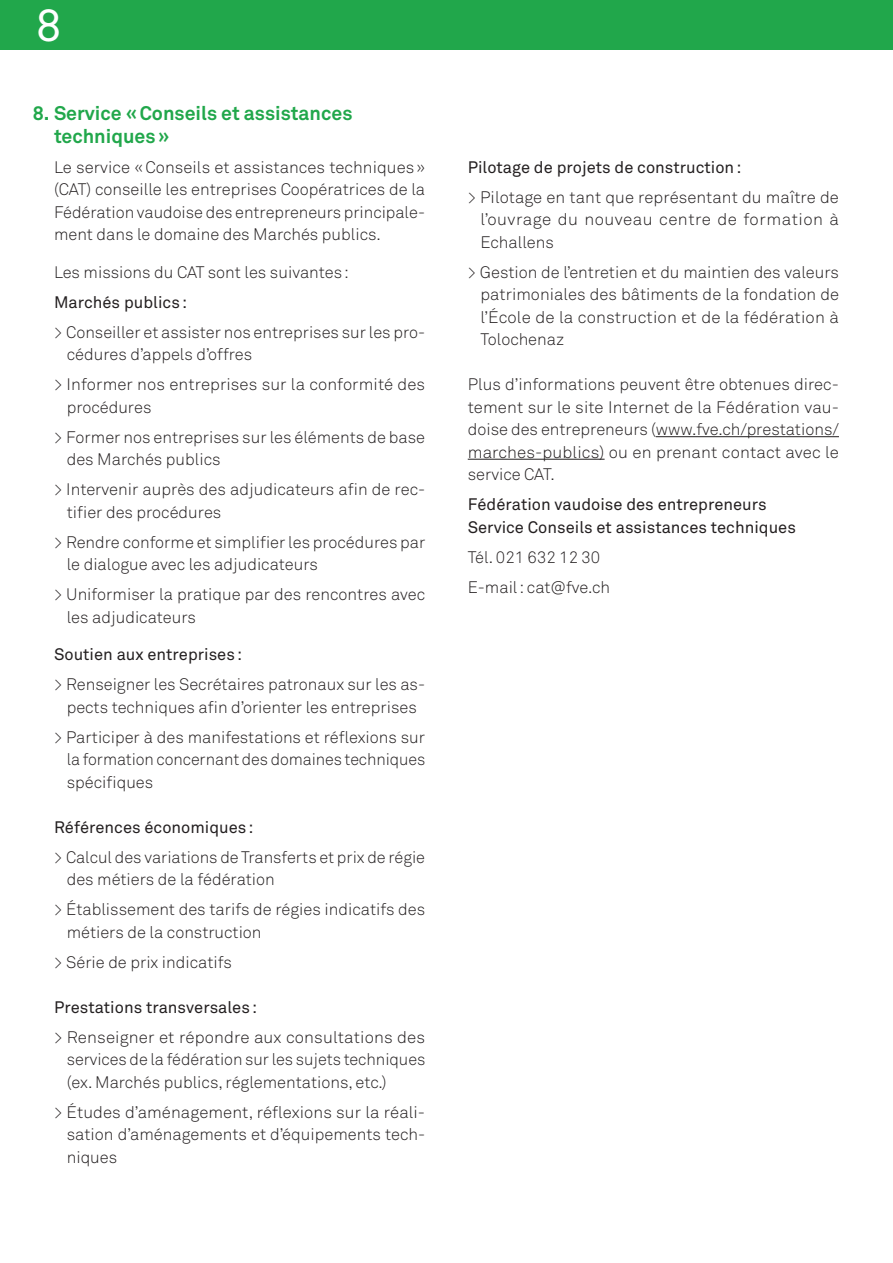
<style>
.page{position:relative;width:893px;height:1263px;background:#fff}
.page>*{position:absolute;margin:0;border:0;box-sizing:border-box;transform-origin:0 0}
.numero_de_pages{font:45px "Akkurat";color:#fff}
.texte{font:700 19.5px/22.5px "Akkurat";color:#21a74b}
.texte-2{font:300 16.5px/22.5px "Akkurat";color:#231f20}
.texte-3{font:16.5px/22.5px "Akkurat";color:#231f20}
</style>
<div class="page">
<div style="left:0;top:0;width:893px;height:50px;background:#21a74b"></div>
<hr style="left:656px;top:436px;width:183px;height:1px;background:#231f20">
<hr style="left:468px;top:459px;width:137px;height:1px;background:#231f20">
<p class="numero_de_pages" style="left:36px;top:-1px;width:27px">8</p>
<p class="texte" style="left:54px;top:102px;width:300px;text-indent:-21px">8. Service «Conseils et assistances techniques»</p>
<p class="texte-2" style="left:54px;top:156px;width:373px;text-align:justify">Le service «Conseils et assistances techniques» (CAT) conseille les entreprises Coopératrices de la Fédération vaudoise des entrepreneurs principale&shy;ment dans le domaine des Marchés publics.</p>
<p class="texte-2" style="left:54px;top:261px;width:297px">Les missions du CAT sont les suivantes:</p>
<p class="texte-3" style="left:54px;top:291px;width:135px">Marchés publics:</p>
<p class="texte-2" style="left:67px;top:321px;width:360px;text-indent:-13px">&gt; Conseiller et assister nos entreprises sur les pro&shy;cédures d’appels d’offres</p>
<p class="texte-2" style="left:67px;top:373px;width:360px;text-indent:-13px">&gt; Informer nos entreprises sur la conformité des procédures</p>
<p class="texte-2" style="left:67px;top:426px;width:360px;text-indent:-13px">&gt; Former nos entreprises sur les éléments de base des Marchés publics</p>
<p class="texte-2" style="left:67px;top:478px;width:360px;text-indent:-13px">&gt; Intervenir auprès des adjudicateurs afin de rec&shy;tifier des procédures</p>
<p class="texte-2" style="left:67px;top:531px;width:360px;text-indent:-13px">&gt; Rendre conforme et simplifier les procédures par le dialogue avec les adjudicateurs</p>
<p class="texte-2" style="left:67px;top:583px;width:360px;text-indent:-13px">&gt; Uniformiser la pratique par des rencontres avec les adjudicateurs</p>
<p class="texte-3" style="left:54px;top:643px;width:190px">Soutien aux entreprises:</p>
<p class="texte-2" style="left:54px;top:673px;width:373px;text-align:center">&gt; Renseigner les Secrétaires patronaux sur les as&shy;pects techniques afin d’orienter les entreprises</p>
<p class="texte-2" style="left:67px;top:726px;width:360px;text-align:justify;text-indent:-13px">&gt; Participer à des manifestations et réflexions sur la formation concernant des domaines techniques spécifiques</p>
<p class="texte-3" style="left:54px;top:816px;width:201px">Références économiques:</p>
<p class="texte-2" style="left:67px;top:846px;width:360px;text-indent:-13px">&gt; Calcul des variations de Transferts et prix de régie des métiers de la fédération</p>
<p class="texte-2" style="left:67px;top:898px;width:360px;text-indent:-13px">&gt; Établissement des tarifs de régies indicatifs des métiers de la construction</p>
<p class="texte-2" style="left:54px;top:951px;width:179px">&gt; Série de prix indicatifs</p>
<p class="texte-3" style="left:54px;top:996px;width:205px">Prestations transversales:</p>
<p class="texte-2" style="left:67px;top:1026px;width:360px;text-align:justify;text-indent:-13px">&gt; Renseigner et répondre aux consultations des services de la fédération sur les sujets techniques (ex. Marchés publics, réglementations, etc.)</p>
<p class="texte-2" style="left:67px;top:1101px;width:360px;text-align:justify;text-indent:-13px">&gt; Études d’aménagement, réflexions sur la réali&shy;sation d’aménagements et d’équipements tech&shy;niques</p>
<p class="texte-3" style="left:468px;top:156px;width:275px">Pilotage de projets de construction:</p>
<p class="texte-2" style="left:480px;top:186px;width:360px;text-align:justify;text-indent:-13px">&gt; Pilotage en tant que représentant du maître de l’ouvrage du nouveau centre de formation à Echallens</p>
<p class="texte-2" style="left:480px;top:261px;width:360px;text-align:justify;text-indent:-13px">&gt; Gestion de l’entretien et du maintien des valeurs patrimoniales des bâtiments de la fondation de l’École de la construction et de la fédération à Tolochenaz</p>
<p class="texte-2" style="left:468px;top:373px;width:373px;text-align:justify">Plus d’informations peuvent être obtenues direc&shy;tement sur le site Internet de la Fédération vau&shy;doise des entrepreneurs (www.fve.ch/prestations/ marches-publics) ou en prenant contact avec le service CAT.</p>
<p class="texte-3" style="left:468px;top:493px;width:330px">Fédération vaudoise des entrepreneurs<br>Service Conseils et assistances techniques</p>
<p class="texte-2" style="left:468px;top:546px;width:134px">Tél. 021 632 12 30</p>
<p class="texte-2" style="left:468px;top:576px;width:144px">E-mail: cat@fve.ch</p>
</div>
